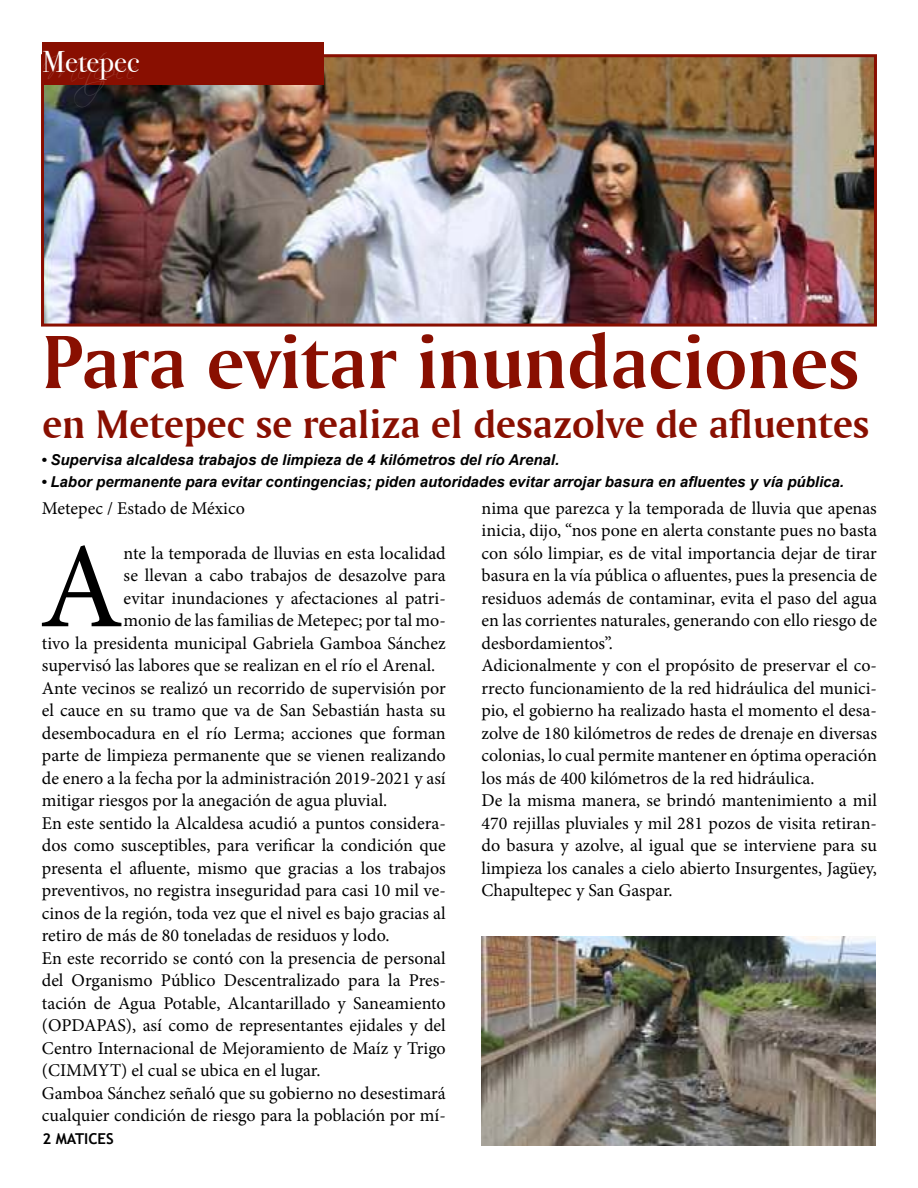
<style>
.page{position:relative;width:918px;height:1188px;background:#fff}
.page>*{position:absolute;margin:0;border:0;box-sizing:border-box;transform-origin:0 0}
.t1{font:121.8px "Minion Pro";color:#000}
.t2{font:79.5px "Amerigo BT Bold A";color:#890f01}
.t3{font:42px "Amerigo BT Bold A";color:#890f01}
.t4{font:30px "Scriptina";letter-spacing:-.04em;color:#fff}
.t5{font:30px "Bodoni Svty Two ITCTT";color:#fff}
.t6{font:18px/22.5px "Minion Pro";color:#000}
.t7{font:italic 700 15px "Arial";color:#000}
.t8{font:700 15px "Trebuchet MS";color:#000}
</style>
<div class="page">
<img style="left:45px;top:58px;width:828px;height:265px">
<div style="left:41px;top:54px;width:836px;height:273px;border:3px solid #890f01"></div>
<hr style="left:917px;top:0;width:1px;height:1188px;background:#c6c6c5">
<div style="left:43px;top:43px;width:281px;height:42px;background:#890f01"></div>
<img style="left:482px;top:937px;width:393px;height:208px">
<h3 class="t5" style="left:43px;top:50px;width:98px">Metepec</h3>
<h3 class="t4" style="left:43px;top:51px;width:105px">Metepec</h3>
<h2 class="t2" style="left:43px;top:332px;width:819px">Para evitar inundaciones</h2>
<h3 class="t3" style="left:43px;top:409px;width:829px">en Metepec se realiza el desazolve de afluentes</h3>
<p class="t7" style="left:41px;top:454px;width:520px">• Supervisa alcaldesa trabajos de limpieza de 4 kilómetros del río Arenal.</p>
<p class="t7" style="left:41px;top:471px;width:805px">• Labor permanente para evitar contingencias; piden autoridades evitar arrojar basura en afluentes y vía pública.</p>
<p class="t6" style="left:482px;top:498px;width:397px">nima que parezca y la temporada de lluvia que apenas inicia, dijo, “nos pone en alerta constante pues no basta con sólo limpiar, es de vital importancia dejar de tirar basura en la vía pública o afluentes, pues la presencia de residuos además de contaminar, evita el paso del agua en las corrientes naturales, generando con ello riesgo de desbordamientos”.<br>Adicionalmente y con el propósito de preservar el co&shy;rrecto funcionamiento de la red hidráulica del munici&shy;pio, el gobierno ha realizado hasta el momento el desa&shy;zolve de 180 kilómetros de redes de drenaje en diversas colonias, lo cual permite mantener en óptima operación los más de 400 kilómetros de la red hidráulica.<br>De la misma manera, se brindó mantenimiento a mil 470 rejillas pluviales y mil 281 pozos de visita retiran&shy;do basura y azolve, al igual que se interviene para su limpieza los canales a cielo abierto Insurgentes, Jagüey, Chapultepec y San Gaspar.</p>
<p class="t6" style="left:42px;top:498px;width:204px">Metepec / Estado de México</p>
<h1 class="t1" style="left:39px;top:540px;width:86px">A</h1>
<p class="t6" style="left:124px;top:543px;width:324px">nte la temporada de lluvias en esta localidad</p>
<p class="t6" style="left:124px;top:566px;width:324px">se llevan a cabo trabajos de desazolve para</p>
<p class="t6" style="left:124px;top:588px;width:324px">evitar inundaciones y afectaciones al patri-</p>
<p class="t6" style="left:124px;top:611px;width:324px">monio de las familias de Metepec; por tal mo-</p>
<p class="t6" style="left:42px;top:633px;width:405px">tivo la presidenta municipal Gabriela Gamboa Sánchez</p>
<p class="t6" style="left:42px;top:656px;width:395px">supervisó las labores que se realizan en el río el Arenal.</p>
<p class="t6" style="left:42px;top:678px;width:405px">Ante vecinos se realizó un recorrido de supervisión por</p>
<p class="t6" style="left:42px;top:701px;width:405px">el cauce en su tramo que va de San Sebastián hasta su</p>
<p class="t6" style="left:42px;top:723px;width:405px">desembocadura en el río Lerma; acciones que forman</p>
<p class="t6" style="left:42px;top:746px;width:405px">parte de limpieza permanente que se vienen realizando</p>
<p class="t6" style="left:42px;top:768px;width:405px">de enero a la fecha por la administración 2019-2021 y así</p>
<p class="t6" style="left:42px;top:791px;width:347px">mitigar riesgos por la anegación de agua pluvial.</p>
<p class="t6" style="left:42px;top:813px;width:405px">En este sentido la Alcaldesa acudió a puntos considera-</p>
<p class="t6" style="left:42px;top:836px;width:405px">dos como susceptibles, para verificar la condición que</p>
<p class="t6" style="left:42px;top:858px;width:405px">presenta el afluente, mismo que gracias a los trabajos</p>
<p class="t6" style="left:42px;top:881px;width:405px">preventivos, no registra inseguridad para casi 10 mil ve-</p>
<p class="t6" style="left:42px;top:903px;width:405px">cinos de la región, toda vez que el nivel es bajo gracias al</p>
<p class="t6" style="left:42px;top:926px;width:349px">retiro de más de 80 toneladas de residuos y lodo.</p>
<p class="t6" style="left:42px;top:948px;width:405px">En este recorrido se contó con la presencia de personal</p>
<p class="t6" style="left:42px;top:971px;width:405px">del Organismo Público Descentralizado para la Pres-</p>
<p class="t6" style="left:42px;top:993px;width:405px">tación de Agua Potable, Alcantarillado y Saneamiento</p>
<p class="t6" style="left:42px;top:1016px;width:405px">(OPDAPAS), así como de representantes ejidales y del</p>
<p class="t6" style="left:42px;top:1038px;width:405px">Centro Internacional de Mejoramiento de Maíz y Trigo</p>
<p class="t6" style="left:42px;top:1061px;width:280px">(CIMMYT) el cual se ubica en el lugar.</p>
<p class="t6" style="left:42px;top:1083px;width:405px">Gamboa Sánchez señaló que su gobierno no desestimará</p>
<p class="t6" style="left:42px;top:1106px;width:405px">cualquier condición de riesgo para la población por mí-</p>
<p class="t8" style="left:43px;top:1130px;width:73px">2 MATICES</p>
</div>
